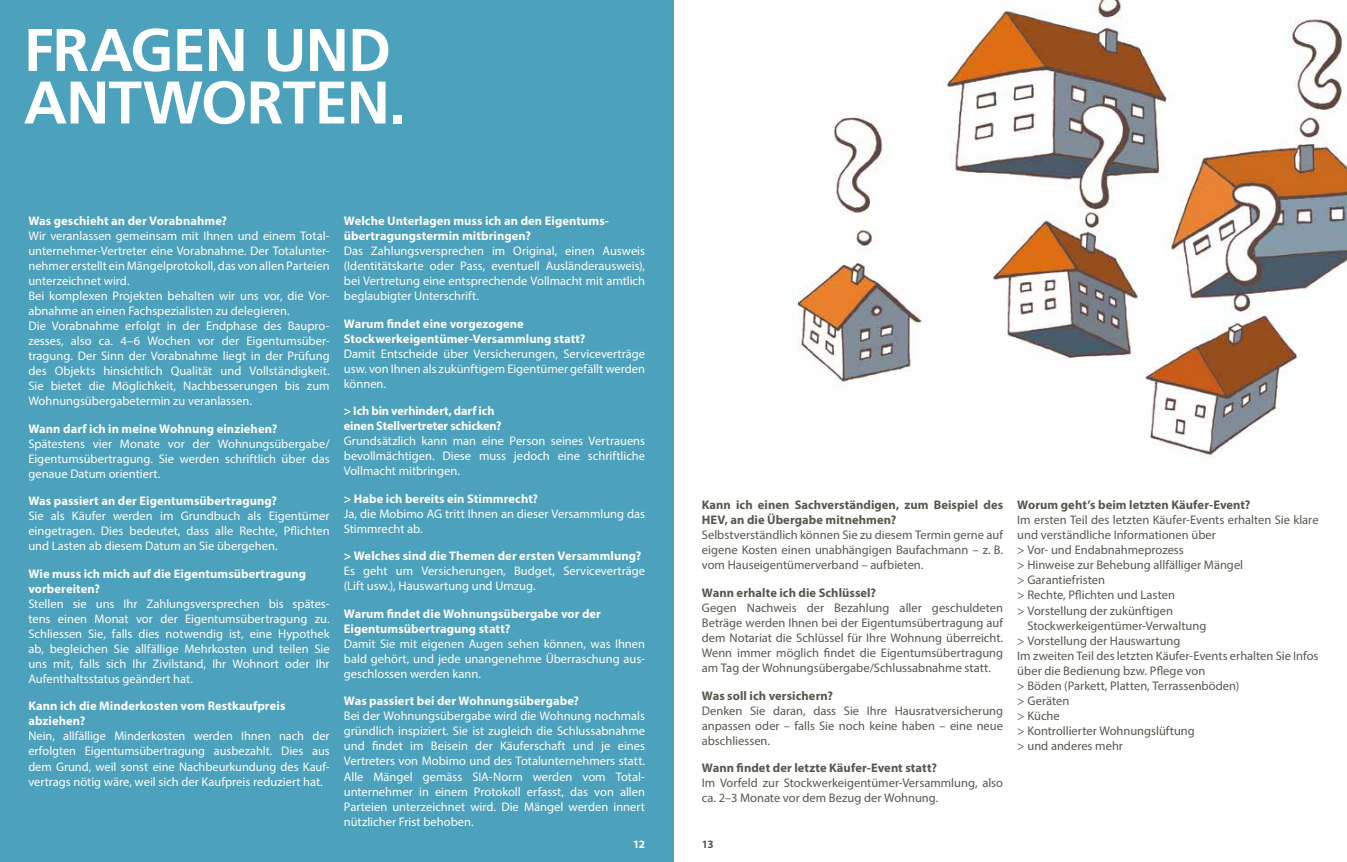
<style>
.page{position:relative;width:1347px;height:862px;background:#fff}
.page>*{position:absolute;margin:0;border:0;box-sizing:border-box;transform-origin:0 0}
.t1{font:700 60px/52.5px "Frutiger";letter-spacing:-.02em;color:#fff}
.t2{font:12.5px/15px "Myriad Pro";color:#fff;text-align:justify}
.t3{font:12.5px/15px "Myriad Pro";color:#58574e;text-align:justify}
.t4{font:700 12.5px/15px "Myriad Pro";letter-spacing:.005em;color:#fff}
.t5{font:700 12.5px/15px "Myriad Pro";letter-spacing:.005em;color:#58574e}
.t6{font:700 11.25px "Myriad Pro";color:#fff}
.t7{font:700 11.25px "Myriad Pro";color:#58574e}
</style>
<div class="page">
<div style="left:0;top:0;width:673px;height:861px;background:#4ca1bc"></div>
<img style="left:792px;top:0;width:554px;height:459px">
<h1 class="t1" style="left:24px;top:23px;width:383px">FRAGEN UND<br>ANTWORTEN.</h1>
<p class="t4" style="left:28px;top:213px;width:200px">Was geschieht an der Vorabnahme?</p>
<p class="t2" style="left:28px;top:228px;width:303px;text-align:left">Wir veranlassen gemeinsam mit Ihnen und einem Total&shy;unternehmer-Vertreter eine Vorabnahme. Der Totalunter&shy;nehmer erstellt ein Mängelprotokoll, das von allen Parteien unterzeichnet wird.<br>Bei komplexen Projekten behalten wir uns vor, die Vor&shy;abnahme an einen Fachspezialisten zu delegieren.<br>Die Vorabnahme erfolgt in der Endphase des Baupro&shy;zesses, also ca. 4–6 Wochen vor der Eigentumsüber&shy;tragung. Der Sinn der Vorabnahme liegt in der Prüfung des Objekts hinsichtlich Qualität und Vollständigkeit.<br>Sie bietet die Möglichkeit, Nachbesserungen bis zum Wohnungsübergabetermin zu veranlassen.</p>
<p class="t4" style="left:28px;top:420px;width:250px">Wann darf ich in meine Wohnung einziehen?</p>
<p class="t2" style="left:28px;top:435px;width:303px">Spätestens vier Monate vor der Wohnungsübergabe/ Eigentumsübertragung. Sie werden schriftlich über das genaue Datum orientiert.</p>
<p class="t4" style="left:28px;top:493px;width:250px">Was passiert an der Eigentumsübertragung?</p>
<p class="t2" style="left:28px;top:508px;width:303px">Sie als Käufer werden im Grundbuch als Eigentümer eingetragen. Dies bedeutet, dass alle Rechte, Pflichten und Lasten ab diesem Datum an Sie übergehen.</p>
<p class="t4" style="left:28px;top:565px;width:279px">Wie muss ich mich auf die Eigentumsübertragung vorbereiten?</p>
<p class="t2" style="left:28px;top:595px;width:303px">Stellen sie uns Ihr Zahlungsversprechen bis spätes&shy;tens einen Monat vor der Eigentumsübertragung zu.<br>Schliessen Sie, falls dies notwendig ist, eine Hypothek ab, begleichen Sie allfällige Mehrkosten und teilen Sie uns mit, falls sich Ihr Zivilstand, Ihr Wohnort oder Ihr Aufenthaltsstatus geändert hat.</p>
<p class="t4" style="left:28px;top:698px;width:258px">Kann ich die Minderkosten vom Restkaufpreis abziehen?</p>
<p class="t2" style="left:28px;top:728px;width:303px">Nein, allfällige Minderkosten werden Ihnen nach der erfolgten Eigentumsübertragung ausbezahlt. Dies aus dem Grund, weil sonst eine Nachbeurkundung des Kauf&shy;vertrags nötig wäre, weil sich der Kaufpreis reduziert hat.</p>
<p class="t4" style="left:344px;top:213px;width:267px">Welche Unterlagen muss ich an den Eigentums&shy;übertragungstermin mitbringen?</p>
<p class="t2" style="left:344px;top:243px;width:303px">Das Zahlungsversprechen im Original, einen Ausweis (Identitätskarte oder Pass, eventuell Ausländerausweis), bei Vertretung eine entsprechende Vollmacht mit amtlich beglaubigter Unterschrift.</p>
<p class="t4" style="left:344px;top:315px;width:243px">Warum findet eine vorgezogene<br>Stockwerkeigentümer-Versammlung statt?</p>
<p class="t2" style="left:344px;top:345px;width:303px">Damit Entscheide über Versicherungen, Serviceverträge usw. von Ihnen als zukünftigem Eigentümer gefällt werden können.</p>
<p class="t4" style="left:344px;top:403px;width:159px">&gt; Ich bin verhindert, darf ich einen Stellvertreter schicken?</p>
<p class="t2" style="left:344px;top:433px;width:303px">Grundsätzlich kann man eine Person seines Vertrauens bevollmächtigen. Diese muss jedoch eine schriftliche Vollmacht mitbringen.</p>
<p class="t4" style="left:344px;top:490px;width:196px">&gt; Habe ich bereits ein Stimmrecht?</p>
<p class="t2" style="left:344px;top:505px;width:303px">Ja, die Mobimo AG tritt Ihnen an dieser Versammlung das<br>Stimmrecht ab.</p>
<p class="t4" style="left:344px;top:548px;width:299px">&gt; Welches sind die Themen der ersten Versammlung?</p>
<p class="t2" style="left:344px;top:563px;width:303px">Es geht um Versicherungen, Budget, Serviceverträge (Lift usw.), Hauswartung und Umzug.</p>
<p class="t4" style="left:344px;top:605px;width:259px">Warum findet die Wohnungsübergabe vor der<br>Eigentumsübertragung statt?</p>
<p class="t2" style="left:344px;top:635px;width:303px">Damit Sie mit eigenen Augen sehen können, was Ihnen bald gehört, und jede unangenehme Überraschung aus&shy;geschlossen werden kann.</p>
<p class="t4" style="left:344px;top:693px;width:237px">Was passiert bei der Wohnungsübergabe?</p>
<p class="t2" style="left:344px;top:708px;width:303px">Bei der Wohnungsübergabe wird die Wohnung nochmals gründlich inspiziert. Sie ist zugleich die Schlussabnahme und findet im Beisein der Käuferschaft und je eines Vertreters von Mobimo und des Totalunternehmers statt.<br>Alle Mängel gemäss SIA-Norm werden vom Total&shy;unternehmer in einem Protokoll erfasst, das von allen Parteien unterzeichnet wird. Die Mängel werden innert nützlicher Frist behoben.</p>
<p class="t5" style="left:702px;top:497px;width:303px">Kann ich einen Sachverständigen, zum Beispiel des<br>HEV, an die Übergabe mitnehmen?</p>
<p class="t3" style="left:702px;top:527px;width:303px">Selbstverständlich können Sie zu diesem Termin gerne auf eigene Kosten einen unabhängigen Baufachmann – z. B. vom Hauseigentümerverband – aufbieten.</p>
<p class="t5" style="left:702px;top:584px;width:176px">Wann erhalte ich die Schlüssel?</p>
<p class="t3" style="left:702px;top:599px;width:303px">Gegen Nachweis der Bezahlung aller geschuldeten Beträge werden Ihnen bei der Eigentumsübertragung auf dem Notariat die Schlüssel für Ihre Wohnung überreicht.<br>Wenn immer möglich findet die Eigentumsübertragung am Tag der Wohnungsübergabe/Schlussabnahme statt.</p>
<p class="t5" style="left:702px;top:687px;width:133px">Was soll ich versichern?</p>
<p class="t3" style="left:702px;top:702px;width:303px">Denken Sie daran, dass Sie Ihre Hausratversicherung anpassen oder – falls Sie noch keine haben – eine neue abschliessen.</p>
<p class="t5" style="left:702px;top:759px;width:236px">Wann findet der letzte Käufer-Event statt?</p>
<p class="t3" style="left:702px;top:774px;width:303px">Im Vorfeld zur Stockwerkeigentümer-Versammlung, also ca. 2–3 Monate vor dem Bezug der Wohnung.</p>
<p class="t6" style="left:633px;top:836px;width:13px">12</p>
<p class="t7" style="left:702px;top:836px;width:13px">13</p>
<p class="t5" style="left:1017px;top:497px;width:234px">Worum geht’s beim letzten Käufer-Event?</p>
<p class="t3" style="left:1017px;top:512px;width:303px">Im ersten Teil des letzten Käufer-Events erhalten Sie klare</p>
<p class="t3" style="left:1017px;top:527px;width:200px">und verständliche Informationen über</p>
<p class="t3" style="left:1017px;top:542px;width:168px">&gt; Vor- und Endabnahmeprozess</p>
<p class="t3" style="left:1017px;top:557px;width:227px">&gt; Hinweise zur Behebung allfälliger Mängel</p>
<p class="t3" style="left:1017px;top:572px;width:89px">&gt; Garantiefristen</p>
<p class="t3" style="left:1017px;top:587px;width:159px">&gt; Rechte, Pflichten und Lasten</p>
<p class="t3" style="left:1017px;top:602px;width:157px">&gt; Vorstellung der zukünftigen</p>
<p class="t3" style="left:1027px;top:617px;width:180px">Stockwerkeigentümer-Verwaltung</p>
<p class="t3" style="left:1017px;top:632px;width:165px">&gt; Vorstellung der Hauswartung</p>
<p class="t3" style="left:1017px;top:647px;width:303px">Im zweiten Teil des letzten Käufer-Events erhalten Sie Infos</p>
<p class="t3" style="left:1017px;top:662px;width:189px">über die Bedienung bzw. Pflege von</p>
<p class="t3" style="left:1017px;top:677px;width:223px">&gt; Böden (Parkett, Platten, Terrassenböden)</p>
<p class="t3" style="left:1017px;top:692px;width:54px">&gt; Geräten</p>
<p class="t3" style="left:1017px;top:707px;width:44px">&gt; Küche</p>
<p class="t3" style="left:1017px;top:722px;width:179px">&gt; Kontrollierter Wohnungslüftung</p>
<p class="t3" style="left:1017px;top:737px;width:107px">&gt; und anderes mehr</p>
</div>
